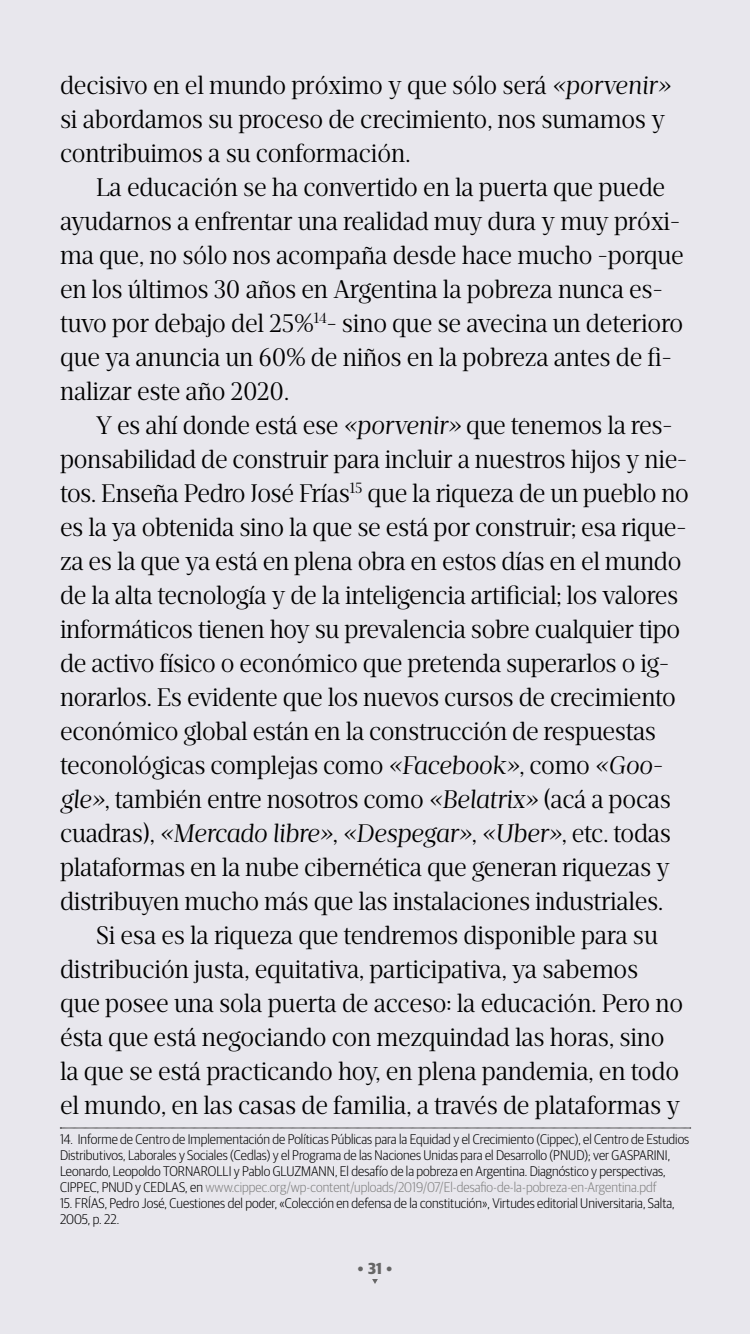
<style>
.page{position:relative;width:750px;height:1334px;background:#e8e7ed}
.page>*{position:absolute;margin:0;border:0;box-sizing:border-box;transform-origin:0 0}
.t1{font:26px/34px "Ardina Text";letter-spacing:-.01em;color:#000}
.t2{font:italic 26px "Ardina Text";letter-spacing:-.015em;color:#000}
.t3{font:700 16px "Guardian Sans Narrow";color:#666}
.t4{font:300 14px/16px "Guardian Sans Narrow";color:#000}
.s1{font-style:italic}
.s2{font-style:normal}
.s3{color:#808080}
</style>
<div class="page">
<svg style="left:372px;top:1279px;width:6px;height:5px"></svg>
<svg style="left:60px;top:1128px;width:631px;height:1px"></svg>
<p class="t1" style="left:60px;top:68px;width:612px">decisivo en el mundo próximo y que sólo será <span class="s1">«porvenir» </span>si abordamos su proceso de crecimiento, nos sumamos y contribuimos a su conformación.</p>
<p class="t1" style="left:60px;top:170px;width:625px;text-indent:36px">La educación se ha convertido en la puerta que puede ayudarnos a enfrentar una realidad muy dura y muy próxi&shy;ma que, no sólo nos acompaña desde hace mucho -porque en los últimos 30 años en Argentina la pobreza nunca es&shy;tuvo por debajo del 25%<sup>14</sup>- sino que se avecina un deterioro que ya anuncia un 60% de niños en la pobreza antes de fi&shy;nalizar este año 2020.</p>
<p class="t1" style="left:96px;top:408px;width:578px">Y es ahí donde está ese <span class="s1">«porvenir»</span> que tenemos la res-</p>
<p class="t1" style="left:60px;top:442px;width:629px">ponsabilidad de construir para incluir a nuestros hijos y nie-</p>
<p class="t1" style="left:60px;top:476px;width:631px">tos. Enseña Pedro José Frías<sup>15</sup> que la riqueza de un pueblo no</p>
<p class="t1" style="left:60px;top:510px;width:628px">es la ya obtenida sino la que se está por construir; esa rique-</p>
<p class="t1" style="left:60px;top:544px;width:623px">za es la que ya está en plena obra en estos días en el mundo</p>
<p class="t1" style="left:60px;top:578px;width:620px">de la alta tecnología y de la inteligencia artificial; los valores</p>
<p class="t1" style="left:60px;top:612px;width:622px">informáticos tienen hoy su prevalencia sobre cualquier tipo</p>
<p class="t1" style="left:60px;top:646px;width:611px">de activo físico o económico que pretenda superarlos o ig-</p>
<p class="t1" style="left:60px;top:680px;width:617px">norarlos. Es evidente que los nuevos cursos de crecimiento</p>
<p class="t1" style="left:60px;top:714px;width:598px">económico global están en la construcción de respuestas</p>
<p class="t1" style="left:60px;top:748px;width:604px">teconológicas complejas como <span class="s1">«Facebook»</span>, como <span class="s1">«Goo-</span></p>
<p class="t1" style="left:60px;top:782px;width:612px"><span class="s1">gle»</span>, también entre nosotros como <span class="s1">«Belatrix»</span> (acá a pocas</p>
<p class="t2" style="left:60px;top:819px;width:612px"><span class="s2">cuadras),</span> «Mercado libre»<span class="s2">,</span> «Despegar»<span class="s2">,</span> «Uber»<span class="s2">, etc. todas</span></p>
<p class="t1" style="left:60px;top:850px;width:611px">plataformas en la nube cibernética que generan riquezas y</p>
<p class="t1" style="left:60px;top:884px;width:605px">distribuyen mucho más que las instalaciones industriales.</p>
<p class="t1" style="left:96px;top:918px;width:563px">Si esa es la riqueza que tendremos disponible para su</p>
<p class="t1" style="left:60px;top:952px;width:580px">distribución justa, equitativa, participativa, ya sabemos</p>
<p class="t1" style="left:60px;top:986px;width:625px">que posee una sola puerta de acceso: la educación. Pero no</p>
<p class="t1" style="left:60px;top:1020px;width:606px">ésta que está negociando con mezquindad las horas, sino</p>
<p class="t1" style="left:60px;top:1054px;width:621px">la que se está practicando hoy, en plena pandemia, en todo</p>
<p class="t1" style="left:60px;top:1088px;width:622px">el mundo, en las casas de familia, a través de plataformas y</p>
<p class="t4" style="left:60px;top:1130px;width:631px">14. Informe de Centro de Implementación de Políticas Públicas para la Equidad y el Crecimiento (Cippec), el Centro de Estudios Distributivos, Laborales y Sociales (Cedlas) y el Programa de las Naciones Unidas para el Desarrollo (PNUD); ver GASPARINI, Leonardo, Leopoldo TORNAROLLI y Pablo GLUZMANN, El desafío de la pobreza en Argentina. Diagnóstico y perspectivas, CIPPEC, PNUD y CEDLAS, en <span class="s3">www.cippec.org/wp-content/uploads/2019/07/El-desafio-de-la-pobreza-en-Argentina.pdf</span></p>
<p class="t4" style="left:60px;top:1194px;width:616px">15. FRÍAS, Pedro José, Cuestiones del poder, «Colección en defensa de la constitución», Virtudes editorial Universitaria, Salta,<br>2005, p. 22.</p>
<p class="t3" style="left:358px;top:1257px;width:36px">• 31 •</p>
</div>
